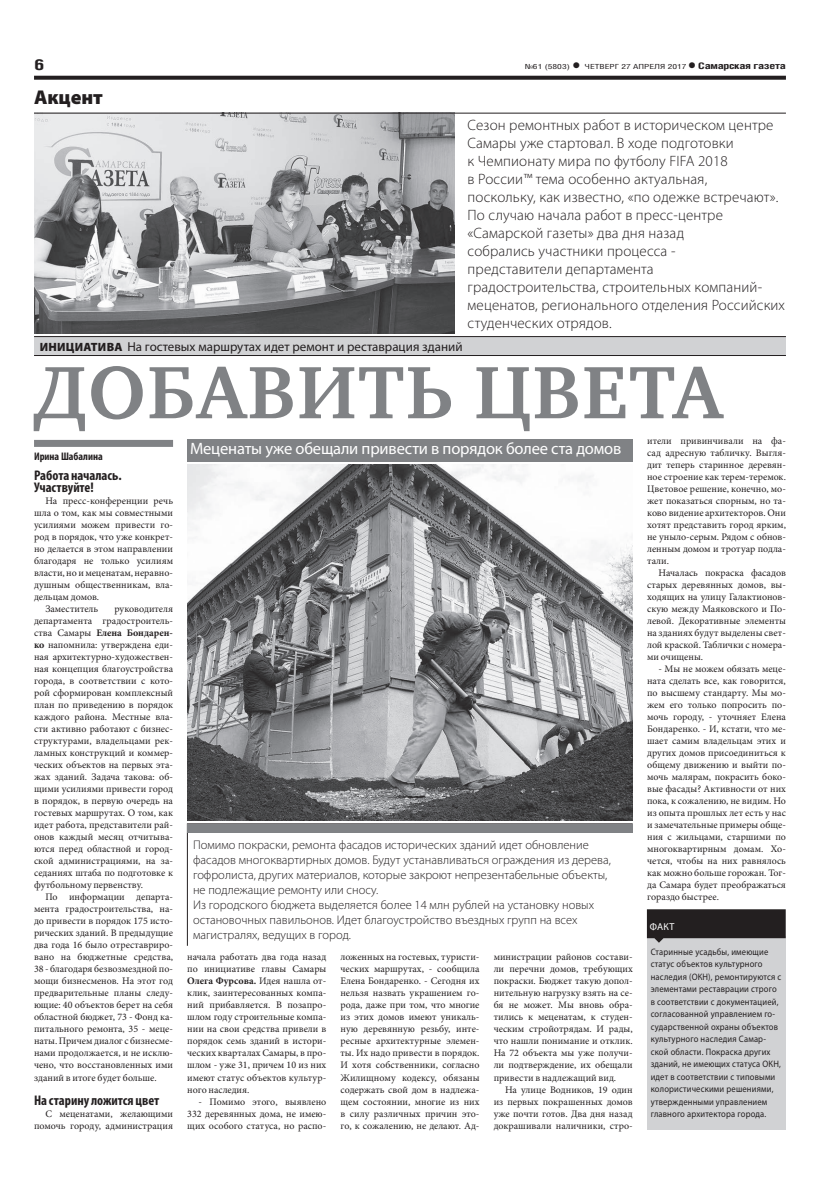
<style>
.page{position:relative;width:820px;height:1191px;background:#fff}
.page>*{position:absolute;margin:0;border:0;box-sizing:border-box;transform-origin:0 0}
.ЗАГОЛОВОК{font:700 76px "Charter C";letter-spacing:.02em;color:#808285}
.рубрика{font:900 20px "Myriad Pro";color:#231f20}
.ПОДЗАГОЛОВОК{font:16.5px "Myriad Pro";letter-spacing:-.01em;color:#fff}
.круглый_стол_тема{font:300 15px/18px "Myriad Pro";letter-spacing:.01em;color:#231f20}
.t1{font:700 15px "Helios Cond";color:#231f20;scale:1.4 1}
.ЗАГ_в_ТЕКСТЕ{font:700 condensed 14px/12px "Myriad Pro";color:#231f20}
.РУБРИКА{font:13px "Myriad Pro";color:#231f20}
.врез{font:300 12.5px/15px "Myriad Pro";color:#231f20}
.АВТОР_чб{font:700 condensed 11px "Myriad Pro";color:#231f20}
.ОСНОВНОЙ{font:10px/12px "Minion Pro";color:#231f20;text-align:justify}
.t2{font:10px "Myriad Pro";color:#fff}
.Текст{font:9.4px/12.5px "Myriad Pro";letter-spacing:.02em;color:#231f20;scale:.91 1}
.t3{font:700 9px "Helios Cond";letter-spacing:-.02em;color:#231f20;scale:1.4 1}
.t4{font:7px "Helios Cond";color:#231f20;scale:1.4 1}
.s1{font-weight:700;font-size:16px}
.s2{font-size:16px}
.s3{font-weight:900;font-size:12px}
.s4{font-weight:700}
</style>
<div class="page">
<svg style="left:34px;top:76px;width:751px;height:4px;background:#322f2f"></svg>
<svg style="left:187px;top:832px;width:445px;height:114px"></svg>
<img style="left:34px;top:114px;width:420px;height:220px">
<hr style="left:34px;top:113px;width:751px;height:1px;background:#231f20">
<div style="left:34px;top:440px;width:139px;height:7px;background:#808285"></div>
<div style="left:187px;top:439px;width:445px;height:23px;background:#808285"></div>
<img style="left:187px;top:465px;width:445px;height:356px">
<div style="left:34px;top:337px;width:751px;height:18px;background:#d1d2d4"></div>
<hr style="left:34px;top:336px;width:751px;height:1px;background:#231f20">
<hr style="left:34px;top:355px;width:751px;height:1px;background:#231f20">
<div style="left:646px;top:936px;width:139px;height:194px;background:#d1d2d4"></div>
<svg style="left:646px;top:909px;width:139px;height:33px;background:#393637"></svg>
<div style="left:187px;top:823px;width:445px;height:9px;background:#808285"></div>
<p class="t1" style="left:34px;top:55px;width:9px">6</p>
<p class="t4" style="left:524px;top:63px;width:117px">№61 (5803) <span class="s1">•</span> ЧЕТВЕРГ 27 АПРЕЛЯ 2017</p>
<p class="t3" style="left:687px;top:61px;width:72px"><span class="s2">•</span> Самарская газета</p>
<p class="рубрика" style="left:34px;top:86px;width:70px">Акцент</p>
<p class="круглый_стол_тема" style="left:467px;top:116px;width:319px">Сезон ремонтных работ в историческом центре Самары уже стартовал. В ходе подготовки<br>к Чемпионату мира по футболу FIFA 2018<br>в России™ тема особенно актуальная,<br>поскольку, как известно, «по одежке встречают».<br>По случаю начала работ в пресс-центре «Самарской газеты» два дня назад<br>собрались участники процесса -<br>представители департамента градостроительства, строительных компаний&shy;меценатов, регионального отделения Российских студенческих отрядов.</p>
<p class="РУБРИКА" style="left:40px;top:339px;width:424px"><span class="s3">ИНИЦИАТИВА</span> На гостевых маршрутах идет ремонт и реставрация зданий</p>
<p class="ЗАГОЛОВОК" style="left:34px;top:351px;width:689px">ДОБАВИТЬ ЦВЕТА</p>
<p class="ОСНОВНОЙ" style="left:647px;top:435px;width:140px">ители привинчивали на фа&shy;сад адресную табличку. Выгля&shy;дит теперь старинное деревян&shy;ное строение как терем-теремок.<br>Цветовое решение, конечно, мо&shy;жет показаться спорным, но та&shy;ково видение архитекторов. Они хотят представить город ярким, не уныло-серым. Рядом с обнов&shy;ленным домом и тротуар подла&shy;тали.</p>
<p class="ОСНОВНОЙ" style="left:647px;top:567px;width:140px;text-indent:11px">Началась покраска фасадов старых деревянных домов, вы&shy;ходящих на улицу Галактионов&shy;скую между Маяковского и По&shy;левой. Декоративные элементы на зданиях будут выделены свет&shy;лой краской. Таблички с номера&shy;ми очищены.</p>
<p class="ОСНОВНОЙ" style="left:647px;top:663px;width:140px;text-indent:11px">- Мы не можем обязать меце&shy;ната сделать все, как говорится, по высшему стандарту. Мы мо&shy;жем его только попросить по&shy;мочь городу, - уточняет Елена Бондаренко. - И, кстати, что ме&shy;шает самим владельцам этих и других домов присоединиться к общему движению и выйти по&shy;мочь малярам, покрасить боко&shy;вые фасады? Активности от них пока, к сожалению, не видим. Но из опыта прошлых лет есть у нас и замечательные примеры обще&shy;ния с жильцами, старшими по многоквартирным домам. Хо&shy;чется, чтобы на них равнялось как можно больше горожан. Тог&shy;да Самара будет преображаться гораздо быстрее.</p>
<p class="ПОДЗАГОЛОВОК" style="left:190px;top:438px;width:432px">Меценаты уже обещали привести в порядок более ста домов</p>
<p class="АВТОР_чб" style="left:34px;top:450px;width:70px">Ирина Шабалина</p>
<p class="ЗАГ_в_ТЕКСТЕ" style="left:34px;top:469px;width:89px">Работа началась.<br>Участвуйте!</p>
<p class="ОСНОВНОЙ" style="left:34px;top:495px;width:140px;text-indent:11px">На пресс-конференции речь шла о том, как мы совместными усилиями можем привести го&shy;род в порядок, что уже конкрет&shy;но делается в этом направлении благодаря не только усилиям власти, но и меценатам, неравно&shy;душным общественникам, вла&shy;дельцам домов.</p>
<p class="ОСНОВНОЙ" style="left:45px;top:603px;width:54px">Заместитель</p>
<p class="ОСНОВНОЙ" style="left:34px;top:603px;width:140px;text-indent:80px">руководителя департамента градостроитель&shy;ства Самары <span class="s4">Елена Бондарен&shy;ко</span> напомнила: утверждена еди&shy;ная архитектурно-художествен&shy;ная концепция благоустройства города, в соответствии с кото&shy;рой сформирован комплексный план по приведению в порядок каждого района. Местные вла&shy;сти активно работают с бизнес&shy;структурами, владельцами рек&shy;ламных конструкций и коммер&shy;ческих объектов на первых эта&shy;жах зданий. Задача такова: об&shy;щими усилиями привести город в порядок, в первую очередь на гостевых маршрутах. О том, как идет работа, представители рай&shy;онов каждый месяц отчитыва&shy;ются перед областной и город&shy;ской администрациями, на за&shy;седаниях штаба по подготовке к футбольному первенству.</p>
<p class="ОСНОВНОЙ" style="left:34px;top:891px;width:140px;text-indent:11px">По информации департа&shy;мента градостроительства, на&shy;до привести в порядок 175 исто&shy;рических зданий. В предыдущие два года 16 было отреставриро&shy;вано на бюджетные средства, 38 - благодаря безвозмездной по&shy;мощи бизнесменов. На этот год предварительные планы следу&shy;ющие: 40 объектов берет на себя областной бюджет, 73 - Фонд ка&shy;питального ремонта, 35 - меце&shy;наты. Причем диалог с бизнесме&shy;нами продолжается, и не исклю&shy;чено, что восстановленных ими зданий в итоге будет больше.</p>
<p class="ЗАГ_в_ТЕКСТЕ" style="left:34px;top:1093px;width:127px">На старину ложится цвет</p>
<p class="ОСНОВНОЙ" style="left:34px;top:1107px;width:140px;text-align:right">С меценатами, желающими помочь городу, администрация</p>
<p class="врез" style="left:193px;top:837px;width:419px">Помимо покраски, ремонта фасадов исторических зданий идет обновление фасадов многоквартирных домов. Будут устанавливаться ограждения из дерева, гофролиста, других материалов, которые закроют непрезентабельные объекты, не подлежащие ремонту или сносу.</p>
<p class="врез" style="left:193px;top:897px;width:402px">Из городского бюджета выделяется более 14 млн рублей на установку новых остановочных павильонов. Идет благоустройство въездных групп на всех магистралях, ведущих в город.</p>
<p class="t2" style="left:649px;top:920px;width:26px">ФАКТ</p>
<p class="Текст" style="left:650px;top:945px;width:145px">Старинные усадьбы, имеющие статус объектов культурного наследия (ОКН), ремонтируются с элементами реставрации строго в соответствии с документацией, согласованной управлением го&shy;сударственной охраны объектов культурного наследия Самар&shy;ской области. Покраска других зданий, не имеющих статуса ОКН, идет в соответствии с типовыми колористическими решениями, утвержденными управлением главного архитектора города.</p>
<p class="ОСНОВНОЙ" style="left:187px;top:951px;width:140px">начала работать два года назад по инициативе главы Самары <span class="s4">Олега Фурсова.</span> Идея нашла от&shy;клик, заинтересованных компа&shy;ний прибавляется. В позапро&shy;шлом году строительные компа&shy;нии на свои средства привели в порядок семь зданий в истори&shy;ческих кварталах Самары, в про&shy;шлом - уже 31, причем 10 из них имеют статус объектов культур&shy;ного наследия.</p>
<p class="ОСНОВНОЙ" style="left:187px;top:1095px;width:140px;text-indent:11px">- Помимо этого, выявлено 332 деревянных дома, не имею&shy;щих особого статуса, но распо-</p>
<p class="ОСНОВНОЙ" style="left:340px;top:951px;width:140px">ложенных на гостевых, туристи&shy;ческих маршрутах, - сообщила Елена Бондаренко. - Сегодня их нельзя назвать украшением го&shy;рода, даже при том, что многие из этих домов имеют уникаль&shy;ную деревянную резьбу, инте&shy;ресные архитектурные элемен&shy;ты. Их надо привести в порядок.<br>И хотя собственники, согласно Жилищному кодексу, обязаны содержать свой дом в надлежа&shy;щем состоянии, многие из них в силу различных причин это&shy;го, к сожалению, не делают. Ад-</p>
<p class="ОСНОВНОЙ" style="left:493px;top:951px;width:140px">министрации районов состави&shy;ли перечни домов, требующих покраски. Бюджет такую допол&shy;нительную нагрузку взять на се&shy;бя не может. Мы вновь обра&shy;тились к меценатам, к студен&shy;ческим стройотрядам. И рады, что нашли понимание и отклик.<br>На 72 объекта мы уже получи&shy;ли подтверждение, их обещали привести в надлежащий вид.</p>
<p class="ОСНОВНОЙ" style="left:493px;top:1083px;width:140px;text-indent:11px">На улице Водников, 19 один из первых покрашенных домов уже почти готов. Два дня назад докрашивали наличники, стро-</p>
</div>
